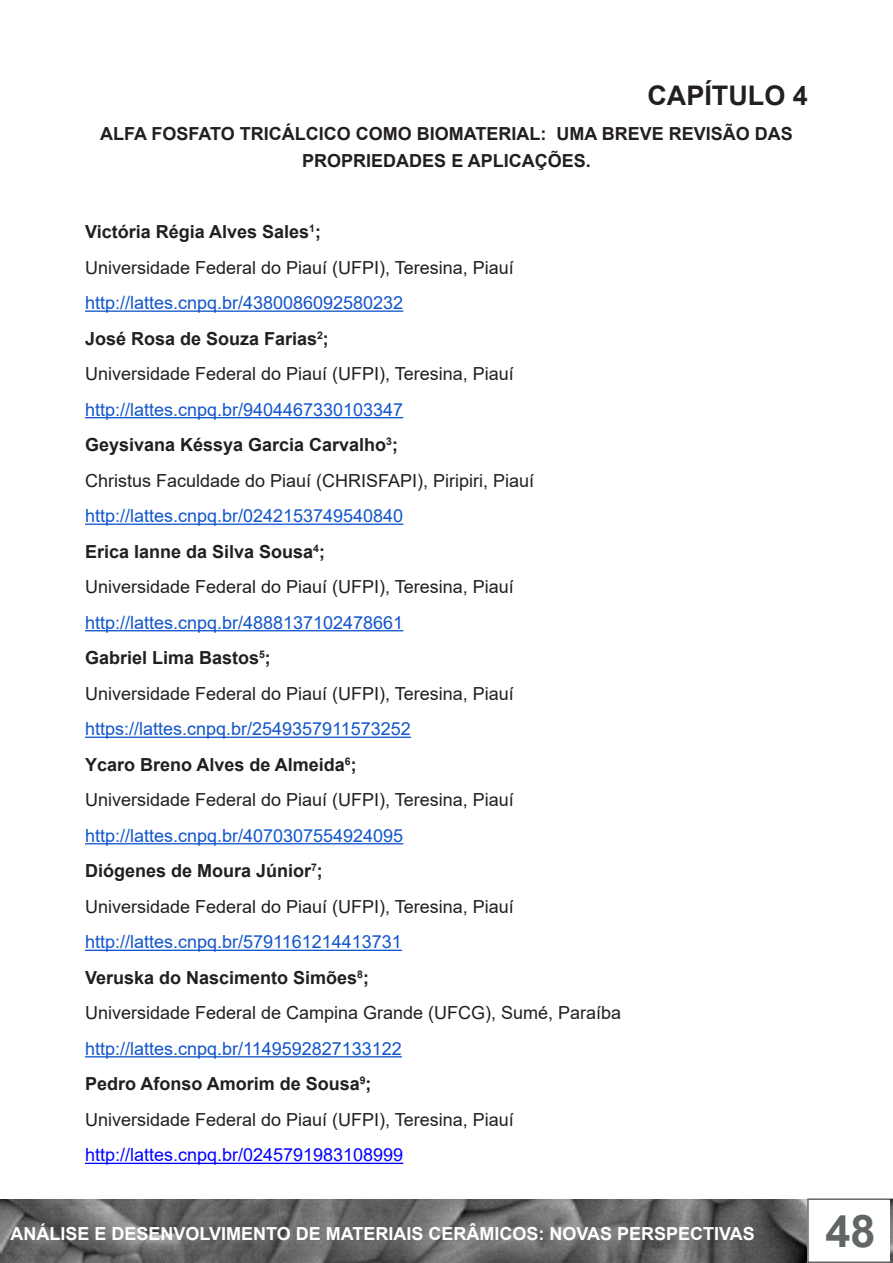
<style>
.page{position:relative;width:893px;height:1263px;background:#fff}
.page>*{position:absolute;margin:0;border:0;box-sizing:border-box;transform-origin:0 0}
.t1{font:700 45px "Arial";color:#616667}
.t2{font:700 27px "Arial";color:#231f20}
.t3{font:18px "Arial";color:#231f20}
.t4{font:18px "Arial";color:#15c}
.t5{font:700 18px/27px "Arial";color:#231f20;text-align:center}
.t6{font:700 18px "Arial";color:#fff}
.t7{font:18px "Arial";color:#00f}
</style>
<div class="page">
<img style="left:0;top:1199px;width:807px;height:64px">
<div style="left:807px;top:1198px;width:86px;height:65px;border:2px solid #616667"></div>
<img style="left:891px;top:1199px;width:2px;height:64px">
<hr style="left:85px;top:310px;width:318px;height:2px;background:#15c">
<hr style="left:85px;top:417px;width:318px;height:1px;background:#15c">
<hr style="left:85px;top:523px;width:318px;height:2px;background:#15c">
<hr style="left:85px;top:630px;width:318px;height:1px;background:#15c">
<hr style="left:85px;top:737px;width:326px;height:1px;background:#15c">
<hr style="left:85px;top:843px;width:318px;height:1px;background:#15c">
<hr style="left:85px;top:950px;width:317px;height:1px;background:#15c">
<hr style="left:85px;top:1056px;width:317px;height:1px;background:#15c">
<hr style="left:85px;top:1163px;width:318px;height:1px;background:#00f">
<p class="t2" style="left:647px;top:76px;width:162px">CAPÍTULO 4</p>
<p class="t5" style="left:100px;top:121px;width:694px">ALFA FOSFATO TRICÁLCICO COMO BIOMATERIAL: UMA BREVE REVISÃO DAS<br>PROPRIEDADES E APLICAÇÕES.</p>
<p class="t5" style="left:85px;top:219px;width:237px">Victória Régia Alves Sales<sup>1</sup>;</p>
<p class="t3" style="left:85px;top:255px;width:430px">Universidade Federal do Piauí (UFPI), Teresina, Piauí</p>
<p class="t4" style="left:85px;top:290px;width:320px">http://lattes.cnpq.br/4380086092580232</p>
<p class="t5" style="left:85px;top:325px;width:245px">José Rosa de Souza Farias<sup>2</sup>;</p>
<p class="t3" style="left:85px;top:362px;width:430px">Universidade Federal do Piauí (UFPI), Teresina, Piauí</p>
<p class="t4" style="left:85px;top:397px;width:320px">http://lattes.cnpq.br/9404467330103347</p>
<p class="t5" style="left:85px;top:432px;width:315px">Geysivana Késsya Garcia Carvalho<sup>3</sup>;</p>
<p class="t3" style="left:85px;top:468px;width:451px">Christus Faculdade do Piauí (CHRISFAPI), Piripiri, Piauí</p>
<p class="t4" style="left:85px;top:504px;width:320px">http://lattes.cnpq.br/0242153749540840</p>
<p class="t5" style="left:85px;top:538px;width:241px">Erica Ianne da Silva Sousa<sup>4</sup>;</p>
<p class="t3" style="left:85px;top:575px;width:430px">Universidade Federal do Piauí (UFPI), Teresina, Piauí</p>
<p class="t4" style="left:85px;top:610px;width:320px">http://lattes.cnpq.br/4888137102478661</p>
<p class="t5" style="left:85px;top:645px;width:187px">Gabriel Lima Bastos<sup>5</sup>;</p>
<p class="t3" style="left:85px;top:681px;width:430px">Universidade Federal do Piauí (UFPI), Teresina, Piauí</p>
<p class="t4" style="left:85px;top:717px;width:327px">https://lattes.cnpq.br/2549357911573252</p>
<p class="t5" style="left:85px;top:751px;width:273px">Ycaro Breno Alves de Almeida<sup>6</sup>;</p>
<p class="t3" style="left:85px;top:788px;width:430px">Universidade Federal do Piauí (UFPI), Teresina, Piauí</p>
<p class="t4" style="left:85px;top:823px;width:320px">http://lattes.cnpq.br/4070307554924095</p>
<p class="t5" style="left:85px;top:858px;width:239px">Diógenes de Moura Júnior<sup>7</sup>;</p>
<p class="t3" style="left:85px;top:894px;width:430px">Universidade Federal do Piauí (UFPI), Teresina, Piauí</p>
<p class="t4" style="left:85px;top:930px;width:318px">http://lattes.cnpq.br/5791161214413731</p>
<p class="t5" style="left:85px;top:964px;width:285px">Veruska do Nascimento Simões<sup>8</sup>;</p>
<p class="t3" style="left:85px;top:1001px;width:538px">Universidade Federal de Campina Grande (UFCG), Sumé, Paraíba</p>
<p class="t4" style="left:85px;top:1036px;width:318px">http://lattes.cnpq.br/1149592827133122</p>
<p class="t5" style="left:85px;top:1071px;width:288px">Pedro Afonso Amorim de Sousa<sup>9</sup>;</p>
<p class="t3" style="left:85px;top:1107px;width:430px">Universidade Federal do Piauí (UFPI), Teresina, Piauí</p>
<p class="t7" style="left:85px;top:1143px;width:320px">http://lattes.cnpq.br/0245791983108999</p>
<p class="t6" style="left:10px;top:1221px;width:746px">ANÁLISE E DESENVOLVIMENTO DE MATERIAIS CERÂMICOS: NOVAS PERSPECTIVAS</p>
<h1 class="t1" style="left:825px;top:1199px;width:52px">48</h1>
</div>
